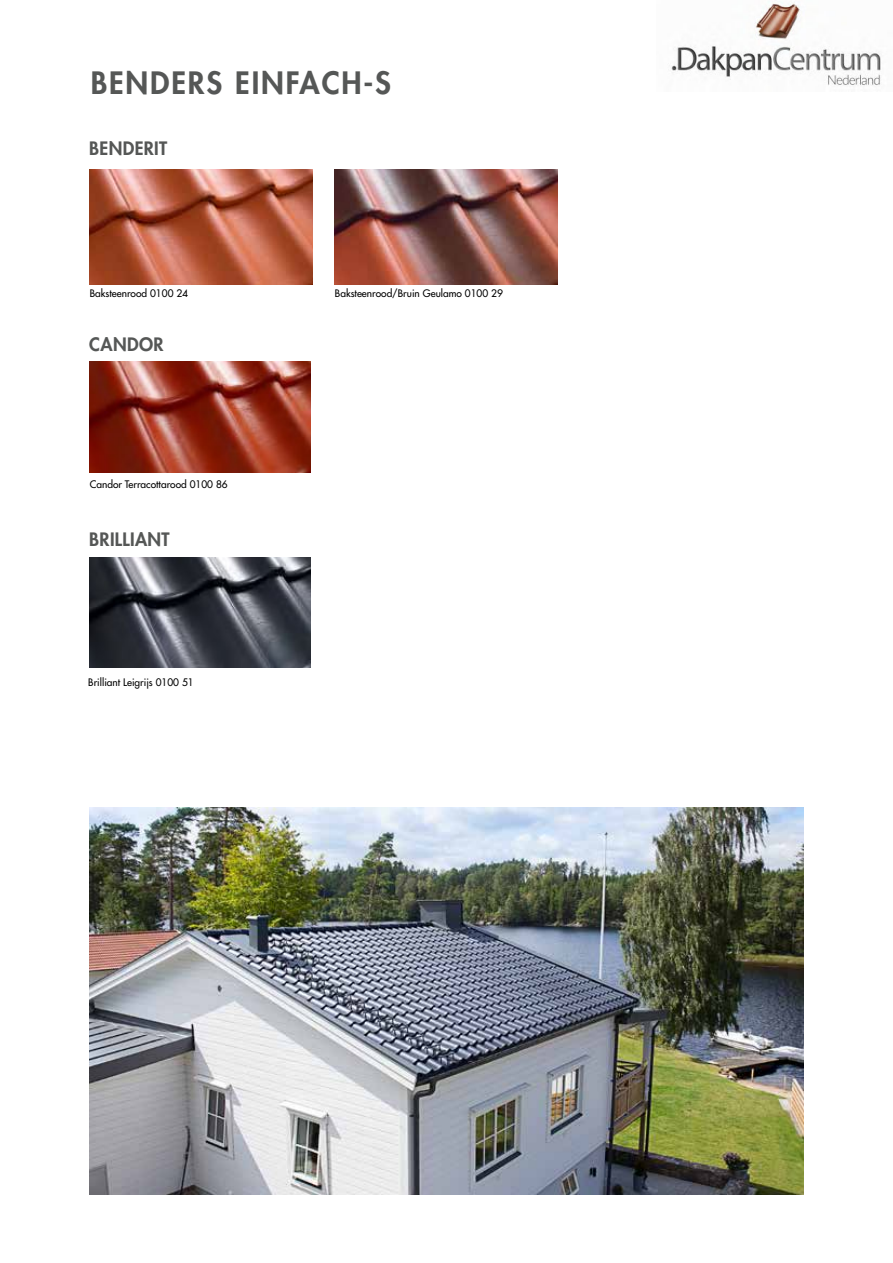
<style>
.page{position:relative;width:893px;height:1263px;background:#fff}
.page>*{position:absolute;margin:0;border:0;box-sizing:border-box;transform-origin:0 0}
.t1{font:800 30px "Futura Std";letter-spacing:.06em;color:#555756}
.t2{font:800 18px "Futura Std";letter-spacing:.02em;color:#555756}
.t3{font:500 10.2px "Futura Std";color:#000}
</style>
<div class="page">
<img style="left:89px;top:808px;width:715px;height:387px">
<img style="left:89px;top:361px;width:221px;height:111px">
<img style="left:89px;top:557px;width:221px;height:111px">
<img style="left:671px;top:1px;width:210px;height:85px">
<img style="left:89px;top:169px;width:223px;height:115px">
<img style="left:335px;top:169px;width:223px;height:115px">
<h1 class="t1" style="left:91px;top:70px;width:302px">BENDERS EINFACH-S</h1>
<h2 class="t2" style="left:89px;top:141px;width:80px">BENDERIT</h2>
<p class="t3" style="left:90px;top:288px;width:100px">Baksteenrood 0100 24</p>
<p class="t3" style="left:335px;top:288px;width:169px">Baksteenrood/Bruin Geulamo 0100 29</p>
<h2 class="t2" style="left:89px;top:336px;width:76px">CANDOR</h2>
<p class="t3" style="left:90px;top:479px;width:139px">Candor Terracottarood 0100 86</p>
<h2 class="t2" style="left:89px;top:532px;width:82px">BRILLIANT</h2>
<p class="t3" style="left:88px;top:677px;width:107px">Brilliant Leigrijs 0100 51</p>
</div>
